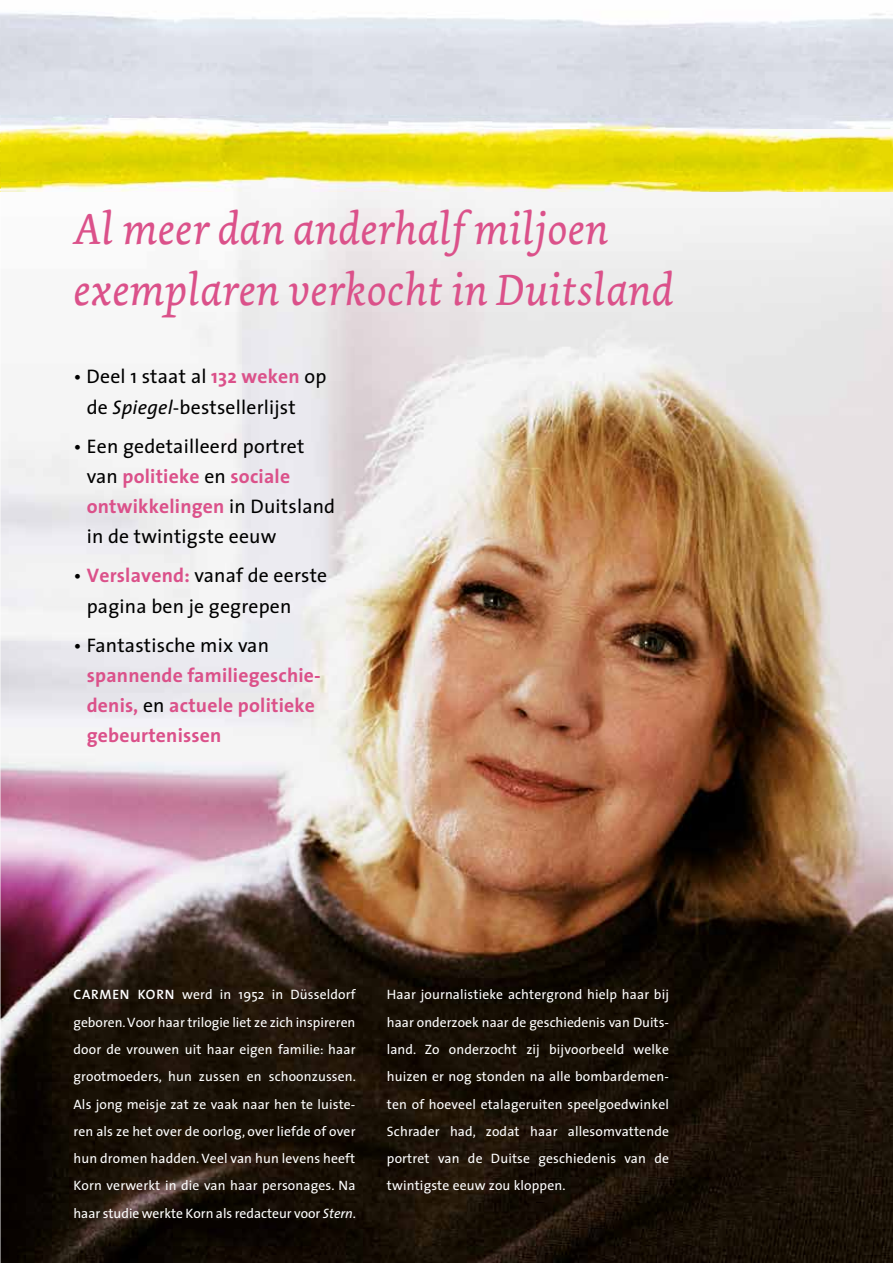
<style>
.page{position:relative;width:893px;height:1263px;background:#fff}
.page>*{position:absolute;margin:0;border:0;box-sizing:border-box;transform-origin:0 0}
.t1{font:italic 45.45px/60.6px "Dolly";letter-spacing:.005em;color:#db518a}
.t2{font:19.65px/30.3px "The Sans";letter-spacing:.01em;color:#000}
.t3{font:700 19.65px/30.3px "The Sans";letter-spacing:.01em;color:#db518a}
.t4{font:13.65px/27.3px "The Sans";letter-spacing:.01em;color:#fff;text-align:justify}
.s1{font-weight:700;color:#db518a}
.s2{font-style:italic}
.s3{font-weight:400;color:#000}
.s4{font-weight:600}
</style>
<div class="page">
<img style="left:0;top:128px;width:893px;height:1135px">
<svg style="left:0;top:12px;width:893px;height:116px;background:#dfe2ea"></svg>
<img style="left:0;top:128px;width:1px;height:64px">
<h1 class="t1" style="left:73px;top:199px;width:601px">Al meer dan anderhalf miljoen exemplaren verkocht in Duitsland</h1>
<h2 class="t2" style="left:87px;top:361px;width:241px;text-indent:-13px">• Deel 1 staat al <span class="s1">132 weken</span> op de <span class="s2">Spiegel</span>-bestsellerlijst</h2>
<h2 class="t2" style="left:87px;top:430px;width:250px;text-indent:-13px">• Een gedetailleerd portret van <span class="s1">politieke</span> en <span class="s1">sociale ontwikkelingen</span> in Duitsland in de twintigste eeuw</h2>
<h2 class="t2" style="left:87px;top:560px;width:242px;text-indent:-13px">• <span class="s1">Verslavend:</span> vanaf de eerste pagina ben je gegrepen</h2>
<h2 class="t2" style="left:73px;top:629px;width:197px">• Fantastische mix van</h2>
<h2 class="t3" style="left:87px;top:659px;width:236px">spannende familiegeschie&shy;denis, <span class="s3">en</span> actuele politieke gebeurtenissen</h2>
<p class="t4" style="left:73px;top:981px;width:284px"><span class="s4">CARMEN KORN</span> werd in 1952 in Düsseldorf geboren. Voor haar trilogie liet ze zich inspireren door de vrouwen uit haar eigen familie: haar grootmoeders, hun zussen en schoonzussen.<br>Als jong meisje zat ze vaak naar hen te luiste&shy;ren als ze het over de oorlog, over liefde of over hun dromen hadden. Veel van hun levens heeft Korn verwerkt in die van haar personages. Na haar studie werkte Korn als redacteur voor <span class="s2">Stern</span>.</p>
<p class="t4" style="left:387px;top:981px;width:284px">Haar journalistieke achtergrond hielp haar bij haar onderzoek naar de geschiedenis van Duits&shy;land. Zo onderzocht zij bijvoorbeeld welke huizen er nog stonden na alle bombardemen&shy;ten of hoeveel etalageruiten speelgoedwinkel Schrader had, zodat haar allesomvattende portret van de Duitse geschiedenis van de twintigste eeuw zou kloppen.</p>
</div>
